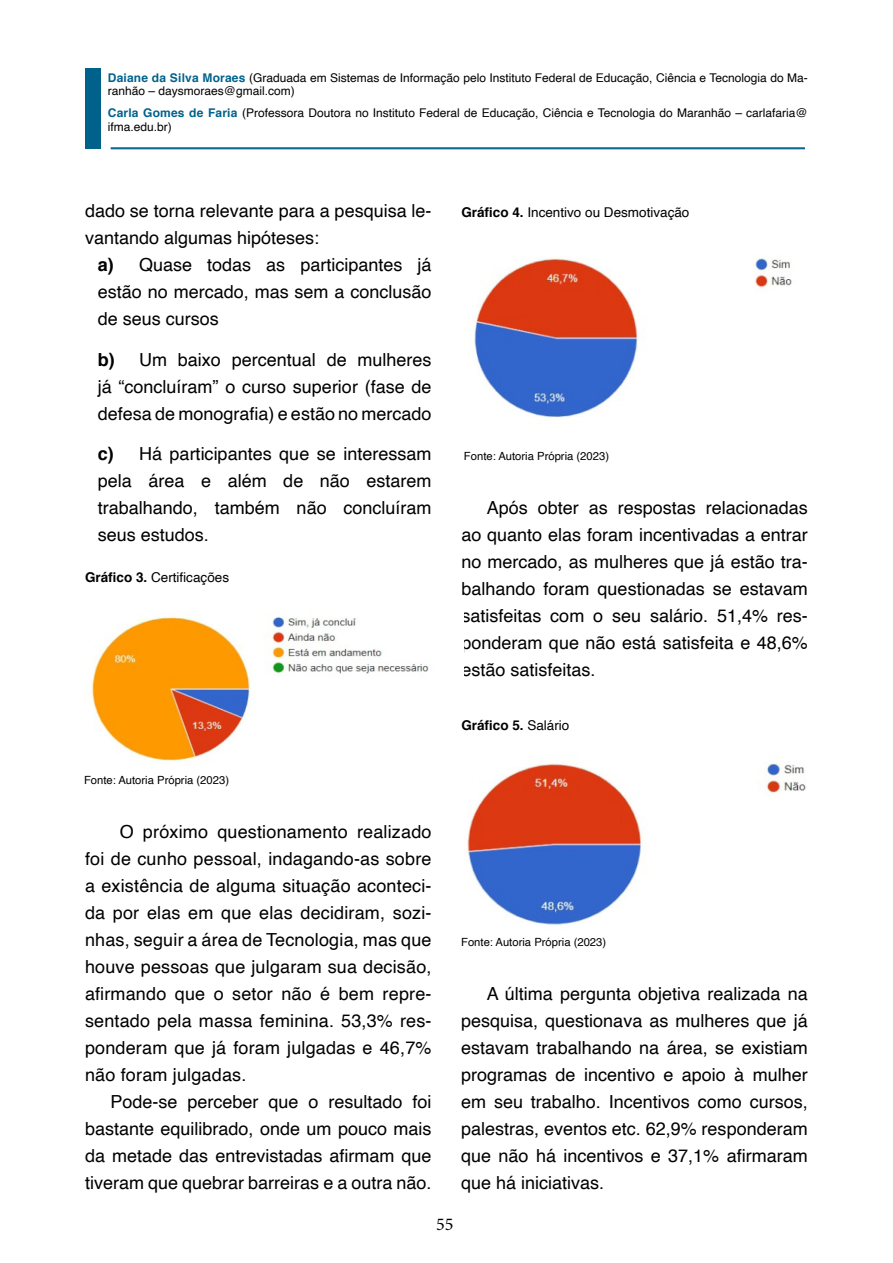
<style>
.page{position:relative;width:893px;height:1263px;background:#fff}
.page>*{position:absolute;margin:0;border:0;box-sizing:border-box;transform-origin:0 0}
.Matéria_TXT{font:18px/27px "Helvetica";color:#000;text-align:justify}
.Matéria_BULLET_TXT_RECUO{font:18px/27px "Helvetica";color:#000;text-align:justify}
.t1{font:18px "Minion Pro";color:#000}
.Imagens_Legendas{font:13.5px "Helvetica";color:#000}
.Imagens_Legendas-2{font:700 13.5px "Helvetica";color:#000}
.t2{font:12px/13.5px "Helvetica";color:#000}
.Imagens_Créditos{font:11.25px "Helvetica";color:#000}
.s1{font-weight:700;color:#00628b}
.s2{font-weight:700}
.s3{font-weight:400}
</style>
<div class="page">
<div style="left:111px;top:147px;width:694px;height:2px;border:1px solid #00628b"></div>
<div style="left:85px;top:69px;width:16px;height:80px;background:#00628b"></div>
<img style="left:91px;top:616px;width:160px;height:146px">
<img style="left:269px;top:616px;width:160px;height:58px">
<img style="left:467px;top:763px;width:339px;height:162px">
<img style="left:473px;top:258px;width:319px;height:160px">
<p class="t2" style="left:108px;top:71px;width:701px"><span class="s1">Daiane da Silva Moraes</span> (Graduada em Sistemas de Informação pelo Instituto Federal de Educação, Ciência e Tecnologia do Ma&shy;ranhão – daysmoraes@gmail.com)</p>
<p class="t2" style="left:108px;top:106px;width:701px"><span class="s1">Carla Gomes de Faria</span> (Professora Doutora no Instituto Federal de Educação, Ciência e Tecnologia do Maranhão – carlafaria@ ifma.edu.br)</p>
<p class="Matéria_TXT" style="left:85px;top:198px;width:348px">dado se torna relevante para a pesquisa le&shy;vantando algumas hipóteses:</p>
<p class="Matéria_BULLET_TXT_RECUO" style="left:98px;top:252px;width:335px"><span class="s2">a)</span> Quase todas as participantes já estão no mercado, mas sem a conclusão de seus cursos</p>
<p class="Matéria_BULLET_TXT_RECUO" style="left:98px;top:347px;width:335px"><span class="s2">b)</span> Um baixo percentual de mulheres já “concluíram” o curso superior (fase de defesa de monografia) e estão no mercado</p>
<p class="Matéria_BULLET_TXT_RECUO" style="left:98px;top:441px;width:335px"><span class="s2">c)</span> Há participantes que se interessam pela área e além de não estarem trabalhando, também não concluíram seus estudos.</p>
<p class="Imagens_Legendas" style="left:85px;top:567px;width:146px"><span class="s2">Gráfico 3.</span> Certificações</p>
<p class="Imagens_Legendas" style="left:461px;top:202px;width:230px"><span class="s2">Gráfico 4.</span> Incentivo ou Desmotivação</p>
<p class="Imagens_Créditos" style="left:464px;top:448px;width:147px">Fonte: Autoria Própria (2023)</p>
<p class="Matéria_TXT" style="left:461px;top:495px;width:348px;text-indent:26px">Após obter as respostas relacionadas ao quanto elas foram incentivadas a entrar no mercado, as mulheres que já estão tra&shy;balhando foram questionadas se estavam satisfeitas com o seu salário. 51,4% res&shy;ponderam que não está satisfeita e 48,6% estão satisfeitas.</p>
<p class="Imagens_Legendas-2" style="left:461px;top:715px;width:110px">Gráfico 5. <span class="s3">Salário</span></p>
<p class="Imagens_Créditos" style="left:84px;top:772px;width:147px">Fonte: Autoria Própria (2023)</p>
<p class="Matéria_TXT" style="left:85px;top:819px;width:348px;text-indent:35px">O próximo questionamento realizado foi de cunho pessoal, indagando-as sobre a existência de alguma situação aconteci&shy;da por elas em que elas decidiram, sozi&shy;nhas, seguir a área de Tecnologia, mas que houve pessoas que julgaram sua decisão, afirmando que o setor não é bem repre&shy;sentado pela massa feminina. 53,3% res&shy;ponderam que já foram julgadas e 46,7% não foram julgadas.</p>
<p class="Matéria_TXT" style="left:85px;top:1089px;width:348px;text-indent:26px">Pode-se perceber que o resultado foi bastante equilibrado, onde um pouco mais da metade das entrevistadas afirmam que tiveram que quebrar barreiras e a outra não.</p>
<p class="Imagens_Créditos" style="left:461px;top:933px;width:147px">Fonte: Autoria Própria (2023)</p>
<p class="Matéria_TXT" style="left:461px;top:981px;width:348px;text-indent:26px">A última pergunta objetiva realizada na pesquisa, questionava as mulheres que já estavam trabalhando na área, se existiam programas de incentivo e apoio à mulher em seu trabalho. Incentivos como cursos, palestras, eventos etc. 62,9% responderam que não há incentivos e 37,1% afirmaram que há iniciativas.</p>
<p class="t1" style="left:436px;top:1212px;width:19px">55</p>
</div>
